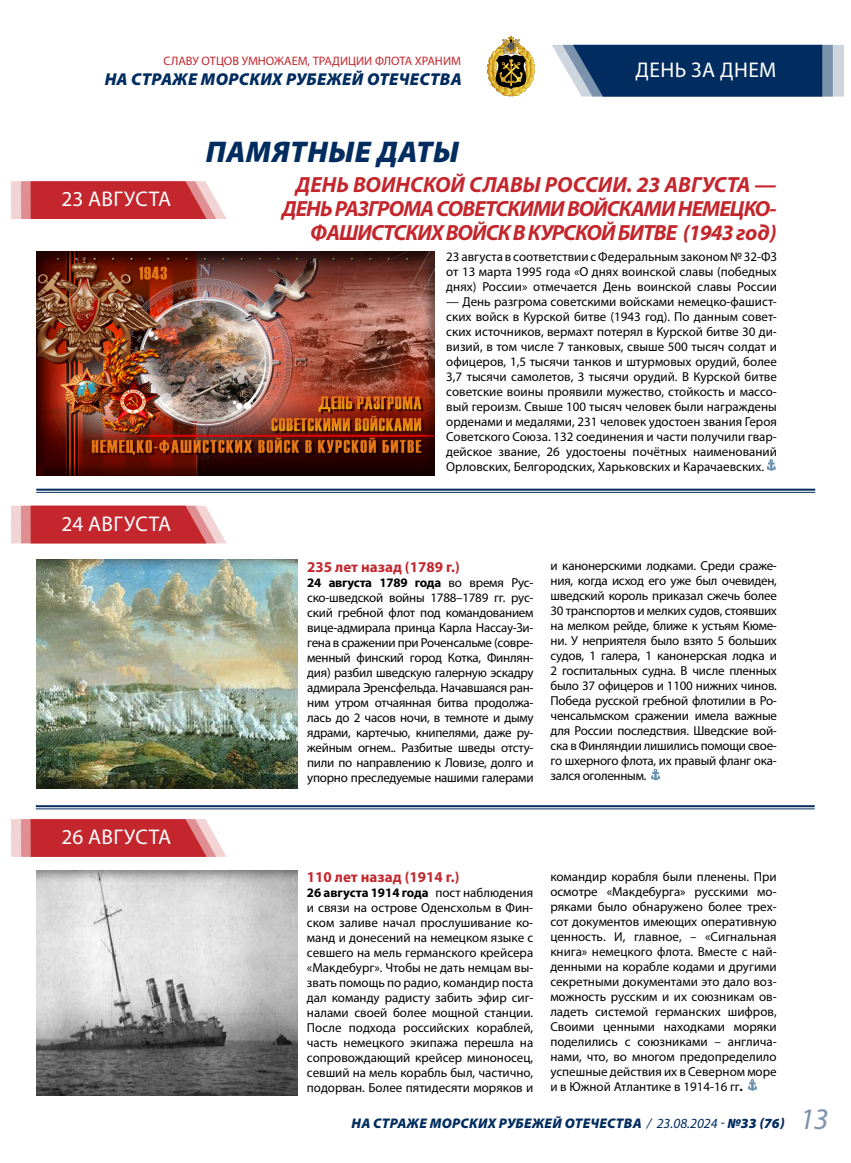
<style>
.page{position:relative;width:851px;height:1163px;background:#fff}
.page>*{position:absolute;margin:0;border:0;box-sizing:border-box;transform-origin:0 0}
.t1{font:italic 900 30px "Myriad Pro";letter-spacing:.02em;color:#002c5f}
.t2{font:italic 700 22px/24px "Myriad Pro";letter-spacing:-.04em;color:#c3272d;text-align:right}
.t3{font:21.3px "Myriad Pro";letter-spacing:.02em;color:#fff}
.t4{font:italic 900 17.2px "Myriad Pro";letter-spacing:.02em;color:#002c5f}
.t5{font:700 15px "Myriad Pro";color:#c3272d}
.t6{font:italic 900 14px "Myriad Pro";letter-spacing:.02em;color:#002c5f}
.t7{font:13px/15px "Myriad Pro";color:#000;text-align:justify}
.t8{font:12.3px "Myriad Pro";color:#c3272d}
.s1{font-weight:700}
.s2{font-weight:400}
.s3{font-weight:400;font-size:30px}
</style>
<div class="page">
<svg style="left:487px;top:36px;width:48px;height:61px"></svg>
<svg style="left:552px;top:45px;width:291px;height:52px;background:#264b76"></svg>
<hr style="left:36px;top:488px;width:779px;height:2px;background:#002c5f">
<hr style="left:36px;top:492px;width:779px;height:1px;background:#002c5f">
<hr style="left:36px;top:805px;width:778px;height:2px;background:#002c5f">
<hr style="left:36px;top:808px;width:778px;height:1px;background:#002c5f">
<svg style="left:11px;top:819px;width:215px;height:37px;background:#cc4b50"></svg>
<svg style="left:11px;top:505px;width:215px;height:38px;background:#cd4d52"></svg>
<svg style="left:11px;top:181px;width:215px;height:38px;background:#cd4b50"></svg>
<svg style="left:766px;top:459px;width:9px;height:11px"></svg>
<svg style="left:651px;top:768px;width:9px;height:12px"></svg>
<svg style="left:748px;top:1079px;width:9px;height:11px"></svg>
<div style="left:36px;top:251px;width:398px;height:224px;background:#000;opacity:.5"></div>
<div style="left:37px;top:559px;width:260px;height:229px;background:#000;opacity:.5"></div>
<div style="left:37px;top:870px;width:260px;height:225px;background:#000;opacity:.5"></div>
<p class="t8" style="left:163px;top:53px;width:299px">СЛАВУ ОТЦОВ УМНОЖАЕМ, ТРАДИЦИИ ФЛОТА ХРАНИМ</p>
<h3 class="t4" style="left:105px;top:70px;width:358px">НА СТРАЖЕ МОРСКИХ РУБЕЖЕЙ ОТЕЧЕСТВА</h3>
<h1 class="t1" style="left:206px;top:135px;width:254px">ПАМЯТНЫЕ ДАТЫ</h1>
<h3 class="t3" style="left:635px;top:57px;width:142px">ДЕНЬ ЗА ДНЕМ</h3>
<h3 class="t3" style="left:61px;top:186px;width:111px">23 АВГУСТА</h3>
<h3 class="t3" style="left:61px;top:510px;width:111px">24 АВГУСТА</h3>
<h3 class="t3" style="left:61px;top:823px;width:111px">26 АВГУСТА</h3>
<h2 class="t2" style="left:282px;top:172px;width:496px">ДЕНЬ ВОИНСКОЙ СЛАВЫ РОССИИ. 23 АВГУСТА —<br>ДЕНЬ РАЗГРОМА СОВЕТСКИМИ ВОЙСКАМИ НЕМЕЦКО-<br>ФАШИСТСКИХ ВОЙСК В КУРСКОЙ БИТВЕ (1943 год)</h2>
<p class="t7" style="left:446px;top:248px;width:332px">23 августа в соответствии с Федеральным законом № 32‑ФЗ от 13 марта 1995 года «О днях воинской славы (победных днях) России» отмечается День воинской славы России</p>
<p class="t7" style="left:446px;top:293px;width:332px">— День разгрома советскими войсками немецко‑фашист&shy;ских войск в Курской битве (1943 год). По данным совет&shy;ских источников, вермахт потерял в Курской битве 30 ди&shy;визий, в том числе 7 танковых, свыше 500 тысяч солдат и офицеров, 1,5 тысячи танков и штурмовых орудий, более 3,7 тысячи самолетов, 3 тысячи орудий. В Курской битве советские воины проявили мужество, стойкость и массо&shy;вый героизм. Свыше 100 тысяч человек были награждены орденами и медалями, 231 человек удостоен звания Героя Советского Союза. 132 соединения и части получили гвар&shy;дейское звание, 26 удостоены почётных наименований Орловских, Белгородских, Харьковских и Карачаевских.</p>
<p class="t5" style="left:307px;top:556px;width:154px">235 лет назад (1789 г.)</p>
<p class="t7" style="left:307px;top:574px;width:228px"><span class="s1">24 августа 1789 года</span> во время Рус&shy;ско-шведской войны 1788–1789 гг. рус&shy;ский гребной флот под командованием вице-адмирала принца Карла Нассау-Зи&shy;гена в сражении при Роченсальме (совре&shy;менный финский город Котка, Финлян&shy;дия) разбил шведскую галерную эскадру адмирала Эренсфельда. Начавшаяся ран&shy;ним утром отчаянная битва продолжа&shy;лась до 2 часов ночи, в темноте и дыму ядрами, картечью, книпелями, даже ру&shy;жейным огнем.. Разбитые шведы отсту&shy;пили по направлению к Ловизе, долго и упорно преследуемые нашими галерами</p>
<p class="t7" style="left:550px;top:558px;width:228px">и канонерскими лодками. Среди сраже&shy;ния, когда исход его уже был очевиден, шведский король приказал сжечь более 30 транспортов и мелких судов, стоявших на мелком рейде, ближе к устьям Кюме&shy;ни. У неприятеля было взято 5 больших судов, 1 галера, 1 канонерская лодка и 2 госпитальных судна. В числе пленных было 37 офицеров и 1100 нижних чинов.<br>Победа русской гребной флотилии в Ро&shy;ченсальмском сражении имела важные для России последствия. Шведские вой&shy;ска в Финляндии лишились помощи свое&shy;го шхерного флота, их правый фланг ока&shy;зался оголенным.</p>
<p class="t5" style="left:307px;top:867px;width:154px">110 лет назад (1914 г.)</p>
<p class="t7" style="left:307px;top:884px;width:228px"><span class="s1">26 августа 1914 года</span> пост наблюдения и связи на острове Оденсхольм в Фин&shy;ском заливе начал прослушивание ко&shy;манд и донесений на немецком языке с севшего на мель германского крейсера «Макдебург». Чтобы не дать немцам вы&shy;звать помощь по радио, командир поста дал команду радисту забить эфир сиг&shy;налами своей более мощной станции.<br>После подхода российских кораблей, часть немецкого экипажа перешла на сопровождающий крейсер миноносец, севший на мель корабль был, частично, подорван. Более пятидесяти моряков и</p>
<p class="t7" style="left:550px;top:868px;width:228px">командир корабля были пленены. При осмотре «Макдебурга» русскими мо&shy;ряками было обнаружено более трех&shy;сот документов имеющих оперативную ценность. И, главное, – «Сигнальная книга» немецкого флота. Вместе с най&shy;денными на корабле кодами и другими секретными документами это дало воз&shy;можность русским и их союзникам ов&shy;ладеть системой германских шифров, Своими ценными находками моряки поделились с союзниками – англича&shy;нами, что, во многом предопределило успешные действия их в Северном море и в Южной Атлантике в 1914-16 гг<span class="s1">.</span></p>
<p class="t6" style="left:351px;top:1114px;width:478px">НА СТРАЖЕ МОРСКИХ РУБЕЖЕЙ ОТЕЧЕСТВА <span class="s2">/ 23.08.2024 -</span> №33 (76) <span class="s3">13</span></p>
</div>
